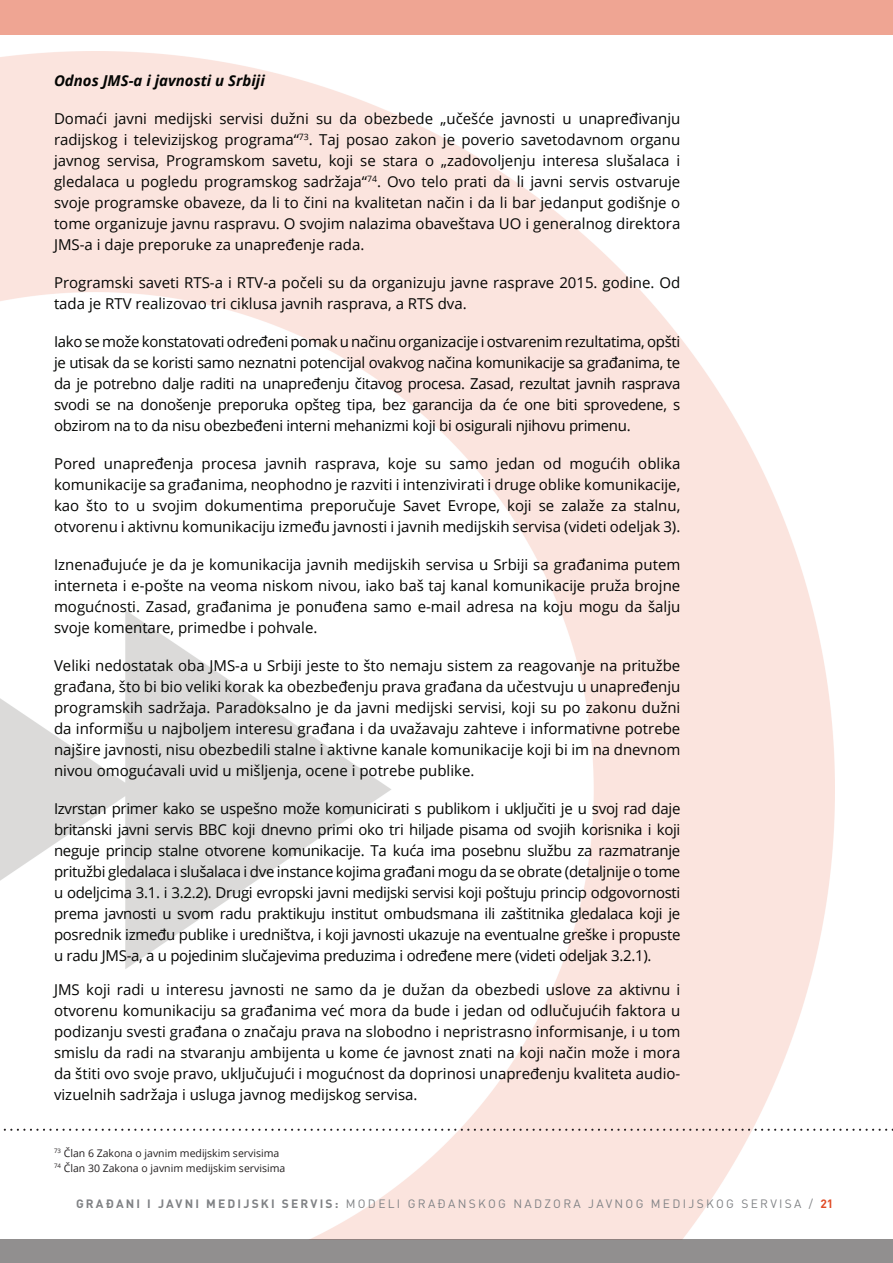
<style>
.page{position:relative;width:893px;height:1263px;background:#fff}
.page>*{position:absolute;margin:0;border:0;box-sizing:border-box;transform-origin:0 0}
.t1{font:15px/21px "Open Sans";color:#040503;text-align:justify}
.t2{font:italic 700 15px "Open Sans";color:#040503}
.t3{font:12px "DIN Pro";letter-spacing:.19em;color:#808285}
.t4{font:10.5px/15px "Open Sans";color:#231f20}
.s1{font-weight:700}
.s2{font-weight:700;color:#e04c27}
</style>
<div class="page">
<div style="left:0;top:0;width:893px;height:34px;background:#efa593"></div>
<div style="left:0;top:1239px;width:893px;height:24px;background:#918f8f"></div>
<svg style="left:3px;top:1129px;width:890px;height:2px"></svg>
<p class="t2" style="left:54px;top:70px;width:212px">Odnos JMS-a i javnosti u Srbiji</p>
<p class="t1" style="left:54px;top:108px;width:628px">Domaći javni medijski servisi dužni su da obezbede „učešće javnosti u unapređivanju radijskog i televizijskog programa“<sup>73</sup>. Taj posao zakon je poverio savetodavnom organu javnog servisa, Programskom savetu, koji se stara o „zadovoljenju interesa slušalaca i gledalaca u pogledu programskog sadržaja“<sup>74</sup>. Ovo telo prati da li javni servis ostvaruje svoje programske obaveze, da li to čini na kvalitetan način i da li bar jedanput godišnje o tome organizuje javnu raspravu. O svojim nalazima obaveštava UO i generalnog direktora JMS-a i daje preporuke za unapređenje rada.</p>
<p class="t1" style="left:54px;top:272px;width:628px">Programski saveti RTS-a i RTV-a počeli su da organizuju javne rasprave 2015. godine. Od tada je RTV realizovao tri ciklusa javnih rasprava, a RTS dva.</p>
<p class="t1" style="left:54px;top:331px;width:628px">Iako se može konstatovati određeni pomak u načinu organizacije i ostvarenim rezultatima, opšti je utisak da se koristi samo neznatni potencijal ovakvog načina komunikacije sa građanima, te da je potrebno dalje raditi na unapređenju čitavog procesa. Zasad, rezultat javnih rasprava svodi se na donošenje preporuka opšteg tipa, bez garancija da će one biti sprovedene, s obzirom na to da nisu obezbeđeni interni mehanizmi koji bi osigurali njihovu primenu.</p>
<p class="t1" style="left:54px;top:453px;width:628px">Pored unapređenja procesa javnih rasprava, koje su samo jedan od mogućih oblika komunikacije sa građanima, neophodno je razviti i intenzivirati i druge oblike komunikacije, kao što to u svojim dokumentima preporučuje Savet Evrope, koji se zalaže za stalnu, otvorenu i aktivnu komunikaciju između javnosti i javnih medijskih servisa (videti odeljak 3).</p>
<p class="t1" style="left:54px;top:554px;width:628px">Iznenađujuće je da je komunikacija javnih medijskih servisa u Srbiji sa građanima putem interneta i e-pošte na veoma niskom nivou, iako baš taj kanal komunikacije pruža brojne mogućnosti. Zasad, građanima je ponuđena samo e-mail adresa na koju mogu da šalju svoje komentare, primedbe i pohvale.</p>
<p class="t1" style="left:54px;top:655px;width:628px">Veliki nedostatak oba JMS-a u Srbiji jeste to što nemaju sistem za reagovanje na pritužbe građana, što bi bio veliki korak ka obezbeđenju prava građana da učestvuju u unapređenju programskih sadržaja. Paradoksalno je da javni medijski servisi, koji su po zakonu dužni da informišu u najboljem interesu građana i da uvažavaju zahteve i informativne potrebe najšire javnosti, nisu obezbedili stalne i aktivne kanale komunikacije koji bi im na dnevnom nivou omogućavali uvid u mišljenja, ocene i potrebe publike.</p>
<p class="t1" style="left:54px;top:798px;width:628px">Izvrstan primer kako se uspešno može komunicirati s publikom i uključiti je u svoj rad daje britanski javni servis BBC koji dnevno primi oko tri hiljade pisama od svojih korisnika i koji neguje princip stalne otvorene komunikacije. Ta kuća ima posebnu službu za razmatranje pritužbi gledalaca i slušalaca i dve instance kojima građani mogu da se obrate (detaljnije o tome u odeljcima 3.1. i 3.2.2). Drugi evropski javni medijski servisi koji poštuju princip odgovornosti prema javnosti u svom radu praktikuju institut ombudsmana ili zaštitnika gledalaca koji je posrednik između publike i uredništva, i koji javnosti ukazuje na eventualne greške i propuste u radu JMS-a, a u pojedinim slučajevima preduzima i određene mere (videti odeljak 3.2.1).</p>
<p class="t1" style="left:54px;top:978px;width:628px">JMS koji radi u interesu javnosti ne samo da je dužan da obezbedi uslove za aktivnu i otvorenu komunikaciju sa građanima već mora da bude i jedan od odlučujućih faktora u podizanju svesti građana o značaju prava na slobodno i nepristrasno informisanje, i u tom smislu da radi na stvaranju ambijenta u kome će javnost znati na koji način može i mora da štiti ovo svoje pravo, uključujući i mogućnost da doprinosi unapređenju kvaliteta audio&shy;vizuelnih sadržaja i usluga javnog medijskog servisa.</p>
<p class="t4" style="left:54px;top:1145px;width:233px"><sup>73</sup> Član 6 Zakona o javnim medijskim servisima<br><sup>74</sup> Član 30 Zakona o javnim medijskim servisima</p>
<p class="t3" style="left:76px;top:1196px;width:759px"><span class="s1">GRAĐANI I JAVNI MEDIJSKI SERVIS:</span> MODELI GRAĐANSKOG NADZORA JAVNOG M EDIJSKOG SERVISA / <span class="s2">21</span></p>
</div>
